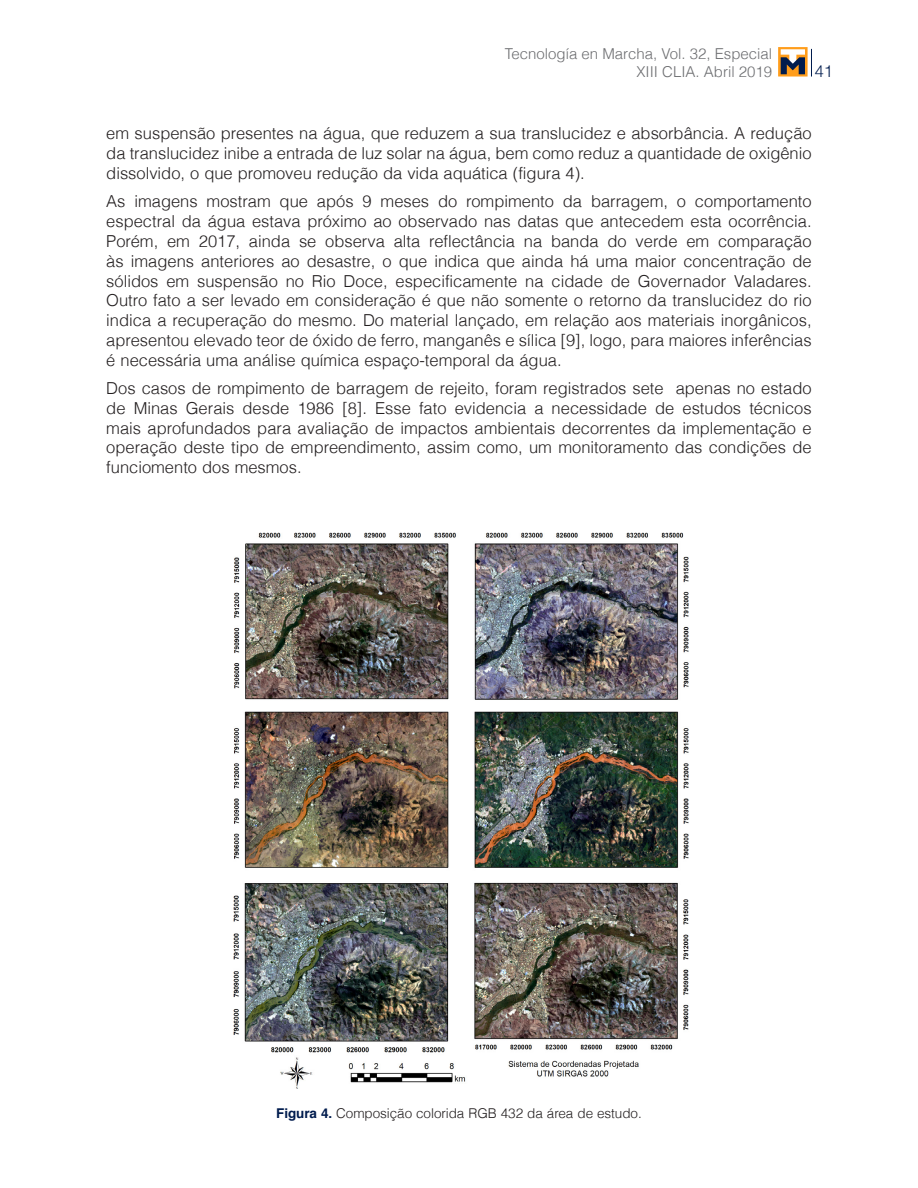
<style>
.page{position:relative;width:918px;height:1188px;background:#fff}
.page>*{position:absolute;margin:0;border:0;box-sizing:border-box;transform-origin:0 0}
._6texto{font:300 16.5px/19.8px "Helvetica";color:#231f20;text-align:justify}
.t1{font:300 16.5px "Helvetica Neue";color:#001c4e}
.t2{font:300 15px/18px "Helvetica";color:#6c6d70;text-align:right}
._9tituloscuadros{font:300 13.5px "Helvetica";letter-spacing:-.005em;color:#231f20}
.s1{font-weight:700;color:#001c4e}
</style>
<div class="page">
<svg style="left:811px;top:49px;width:1px;height:28px"></svg>
<svg style="left:778px;top:47px;width:30px;height:30px"></svg>
<svg style="left:781px;top:49px;width:24px;height:25px"></svg>
<img style="left:233px;top:532px;width:456px;height:556px">
<p class="t2" style="left:505px;top:44px;width:269px">Tecnología en Marcha, Vol. 32, Especial<br>XIII CLIA. Abril 2019</p>
<p class="t1" style="left:815px;top:57px;width:20px">41</p>
<p class="_6texto" style="left:106px;top:123px;width:707px">em suspensão presentes na água, que reduzem a sua translucidez e absorbância. A redução da translucidez inibe a entrada de luz solar na água, bem como reduz a quantidade de oxigênio dissolvido, o que promoveu redução da vida aquática (figura 4).</p>
<p class="_6texto" style="left:106px;top:191px;width:707px">As imagens mostram que após 9 meses do rompimento da barragem, o comportamento espectral da água estava próximo ao observado nas datas que antecedem esta ocorrência.<br>Porém, em 2017, ainda se observa alta reflectância na banda do verde em comparação às imagens anteriores ao desastre, o que indica que ainda há uma maior concentração de sólidos em suspensão no Rio Doce, especificamente na cidade de Governador Valadares.<br>Outro fato a ser levado em consideração é que não somente o retorno da translucidez do rio indica a recuperação do mesmo. Do material lançado, em relação aos materiais inorgânicos, apresentou elevado teor de óxido de ferro, manganês e sílica [9], logo, para maiores inferências é necessária uma análise química espaço-temporal da água.</p>
<p class="_6texto" style="left:106px;top:377px;width:707px">Dos casos de rompimento de barragem de rejeito, foram registrados sete apenas no estado de Minas Gerais desde 1986 [8]. Esse fato evidencia a necessidade de estudos técnicos mais aprofundados para avaliação de impactos ambientais decorrentes da implementação e operação deste tipo de empreendimento, assim como, um monitoramento das condições de funciomento dos mesmos.</p>
<p class="_9tituloscuadros" style="left:276px;top:1102px;width:367px"><span class="s1">Figura 4.</span> Composição colorida RGB 432 da área de estudo.</p>
</div>
